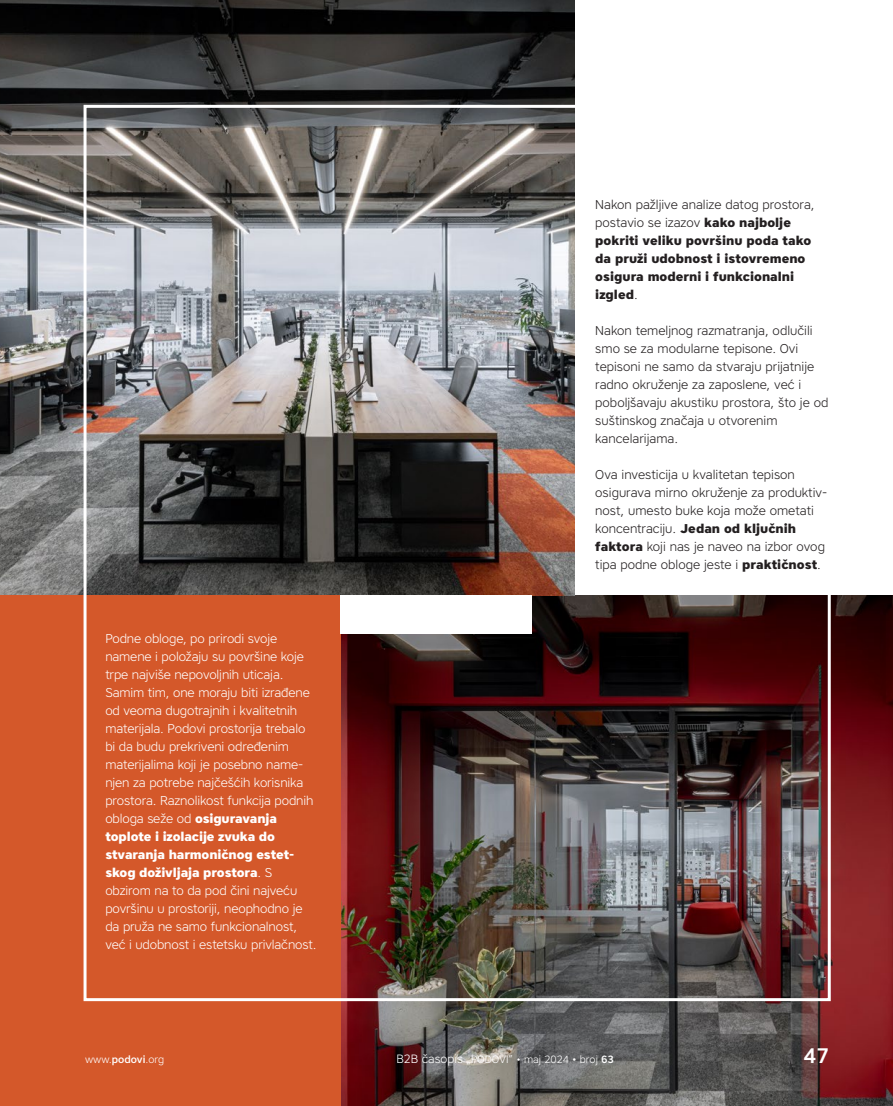
<style>
.page{position:relative;width:893px;height:1106px;background:#fff}
.page>*{position:absolute;margin:0;border:0;box-sizing:border-box;transform-origin:0 0}
.t1{font:500 21px "Core Sans A55";color:#fff}
.t2{font:300 12.75px/18px "Core Sans A35";letter-spacing:-.01em;color:#fff}
.t3{font:300 12.75px/18px "Core Sans A35";color:#231f20}
.t4{font:800 12.75px/18px "Core Sans A75";color:#231f20}
.t5{font:800 12.75px/18px "Core Sans A75";letter-spacing:-.01em;color:#fff}
.t6{font:300 10.5px "Core Sans A35";color:#fff}
.s1{font-family:"Core Sans A75";font-weight:800}
.s2{font-family:"Core Sans A35";font-weight:300}
.s3{font-family:"Core Sans A55";font-weight:500}
.s4{font-size:12px}
</style>
<div class="page">
<img style="left:340px;top:595px;width:553px;height:511px">
<img style="left:0;top:0;width:574px;height:595px">
<div style="left:0;top:595px;width:340px;height:511px;background:#d4582a"></div>
<img style="left:82px;top:103px;width:750px;height:899px">
<div style="left:340px;top:595px;width:191px;height:39px;background:#fff"></div>
<p class="t2" style="left:105px;top:629px;width:210px">Podne obloge, po prirodi svoje namene i položaju su površine koje trpe najviše nepovoljnih uticaja.<br>Samim tim, one moraju biti izrađene od veoma dugotrajnih i kvalitetnih materijala. Podovi prostorija trebalo bi da budu prekriveni određenim materijalima koji je posebno name&shy;njen za potrebe najčešćih korisnika prostora. Raznolikost funkcija podnih obloga seže od <span class="s1">osiguravanja</span></p>
<p class="t5" style="left:105px;top:827px;width:190px">toplote i izolacije zvuka do stvaranja harmoničnog estet&shy;skog doživljaja prostora<span class="s2">. S</span></p>
<p class="t2" style="left:105px;top:881px;width:213px">obzirom na to da pod čini najveću površinu u prostoriji, neophodno je da pruža ne samo funkcionalnost, već i udobnost i estetsku privlačnost.</p>
<p class="t3" style="left:595px;top:195px;width:221px">Nakon pažljive analize datog prostora, postavio se izazov <span class="s1">kako najbolje</span></p>
<p class="t4" style="left:595px;top:231px;width:217px">pokriti veliku površinu poda tako da pruži udobnost i istovremeno osigura moderni i funkcionalni izgled<span class="s2">.</span></p>
<p class="t3" style="left:595px;top:321px;width:235px">Nakon temeljnog razmatranja, odlučili smo se za modularne tepisone. Ovi tepisoni ne samo da stvaraju prijatnije radno okruženje za zaposlene, već i poboljšavaju akustiku prostora, što je od suštinskog značaja u otvorenim kancelarijama.</p>
<p class="t3" style="left:595px;top:465px;width:233px">Ova investicija u kvalitetan tepison osigurava mirno okruženje za produktiv&shy;nost, umesto buke koja može ometati</p>
<p class="t4" style="left:595px;top:520px;width:202px"><span class="s2">koncentraciju.</span> Jedan od ključnih</p>
<p class="t3" style="left:595px;top:537px;width:231px"><span class="s1">faktora</span> koji nas je naveo na izbor ovog tipa podne obloge jeste i <span class="s1">praktičnost</span>.</p>
<p class="t6" style="left:85px;top:1053px;width:81px">www.<span class="s3">podovi</span>.org</p>
<p class="t6" style="left:396px;top:1053px;width:219px"><span class="s4">B2B časopis</span> „PODOVI” • maj 2024 • broj <span class="s3">63</span></p>
<h1 class="t1" style="left:803px;top:1042px;width:27px">47</h1>
</div>
